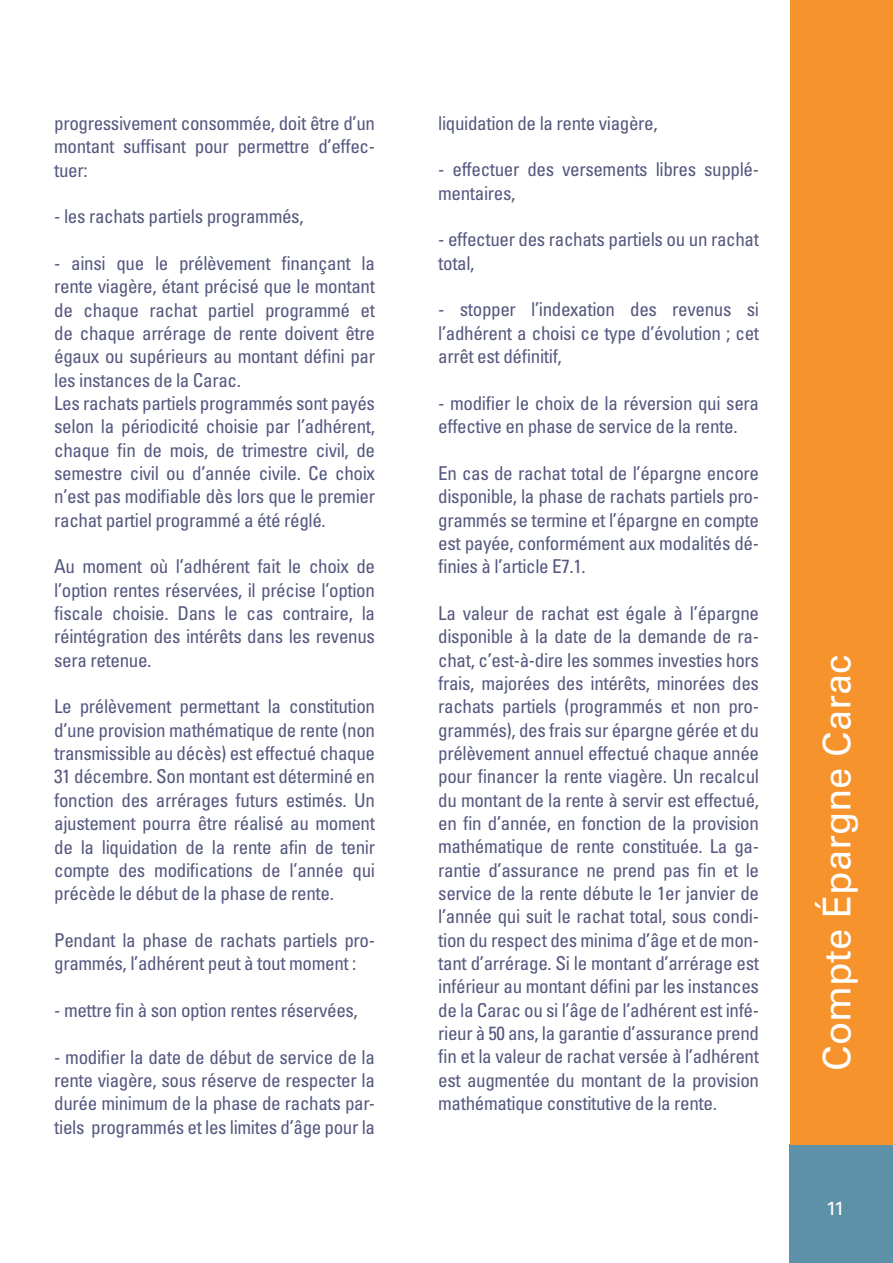
<style>
.page{position:relative;width:893px;height:1263px;background:#fff}
.page>*{position:absolute;margin:0;border:0;box-sizing:border-box;transform-origin:0 0}
.t1{font:38.25px "Univers LT Std";color:#fff}
.t2{font:condensed 19.05px/23.4px "Univers LT Std";letter-spacing:-.02em;color:#55587f;text-align:justify}
.t3{font:19.05px "Univers LT Std";color:#fff}
</style>
<div class="page">
<div style="left:790px;top:1144px;width:103px;height:119px;background:#5d91a7"></div>
<div style="left:791px;top:0;width:102px;height:1144px;background:#f7932c"></div>
<p class="t2" style="left:54px;top:111px;width:322px">progressivement consommée, doit être d’un montant suffisant pour permettre d’effec&shy;tuer:</p>
<p class="t2" style="left:54px;top:205px;width:251px">- les rachats partiels programmés,</p>
<p class="t2" style="left:54px;top:251px;width:322px;text-align:left">- ainsi que le prélèvement finançant la rente viagère, étant précisé que le montant de chaque rachat partiel programmé et de chaque arrérage de rente doivent être égaux ou supérieurs au montant défini par les instances de la Carac.<br>Les rachats partiels programmés sont payés selon la périodicité choisie par l’adhérent, chaque fin de mois, de trimestre civil, de semestre civil ou d’année civile. Ce choix n’est pas modifiable dès lors que le premier rachat partiel programmé a été réglé.</p>
<p class="t2" style="left:54px;top:555px;width:322px">Au moment où l’adhérent fait le choix de l’option rentes réservées, il précise l’option fiscale choisie. Dans le cas contraire, la réintégration des intérêts dans les revenus sera retenue.</p>
<p class="t2" style="left:54px;top:695px;width:322px">Le prélèvement permettant la constitution d’une provision mathématique de rente (non transmissible au décès) est effectué chaque 31 décembre. Son montant est déterminé en fonction des arrérages futurs estimés. Un ajustement pourra être réalisé au moment de la liquidation de la rente afin de tenir compte des modifications de l’année qui précède le début de la phase de rente.</p>
<p class="t2" style="left:54px;top:928px;width:322px">Pendant la phase de rachats partiels pro&shy;grammés, l’adhérent peut à tout moment :</p>
<p class="t2" style="left:54px;top:998px;width:305px">- mettre fin à son option rentes réservées,</p>
<p class="t2" style="left:54px;top:1045px;width:322px">- modifier la date de début de service de la rente viagère, sous réserve de respecter la durée minimum de la phase de rachats par&shy;tiels programmés et les limites d’âge pour la</p>
<p class="t2" style="left:438px;top:111px;width:221px">liquidation de la rente viagère,</p>
<p class="t2" style="left:438px;top:158px;width:322px">- effectuer des versements libres supplé&shy;mentaires,</p>
<p class="t2" style="left:438px;top:228px;width:322px">- effectuer des rachats partiels ou un rachat total,</p>
<p class="t2" style="left:438px;top:298px;width:322px">- stopper l’indexation des revenus si l’adhérent a choisi ce type d’évolution ; cet arrêt est définitif,</p>
<p class="t2" style="left:438px;top:391px;width:322px">- modifier le choix de la réversion qui sera effective en phase de service de la rente.</p>
<p class="t2" style="left:438px;top:461px;width:322px">En cas de rachat total de l’épargne encore disponible, la phase de rachats partiels pro&shy;grammés se termine et l’épargne en compte est payée, conformément aux modalités dé&shy;finies à l’article E7.1.</p>
<p class="t2" style="left:438px;top:601px;width:322px">La valeur de rachat est égale à l’épargne disponible à la date de la demande de ra&shy;chat, c’est-à-dire les sommes investies hors frais, majorées des intérêts, minorées des rachats partiels (programmés et non pro&shy;grammés), des frais sur épargne gérée et du prélèvement annuel effectué chaque année pour financer la rente viagère. Un recalcul du montant de la rente à servir est effectué, en fin d’année, en fonction de la provision mathématique de rente constituée. La ga&shy;rantie d’assurance ne prend pas fin et le service de la rente débute le 1er janvier de l’année qui suit le rachat total, sous condi&shy;tion du respect des minima d’âge et de mon&shy;tant d’arrérage. Si le montant d’arrérage est inférieur au montant défini par les instances de la Carac ou si l’âge de l’adhérent est infé&shy;rieur à 50 ans, la garantie d’assurance prend fin et la valeur de rachat versée à l’adhérent est augmentée du montant de la provision mathématique constitutive de la rente.</p>
<p class="t1" style="left:814px;top:1071px;width:418px;rotate:-90deg">Compte Épargne Carac</p>
<p class="t3" style="left:826px;top:1197px;width:20px">11</p>
</div>
